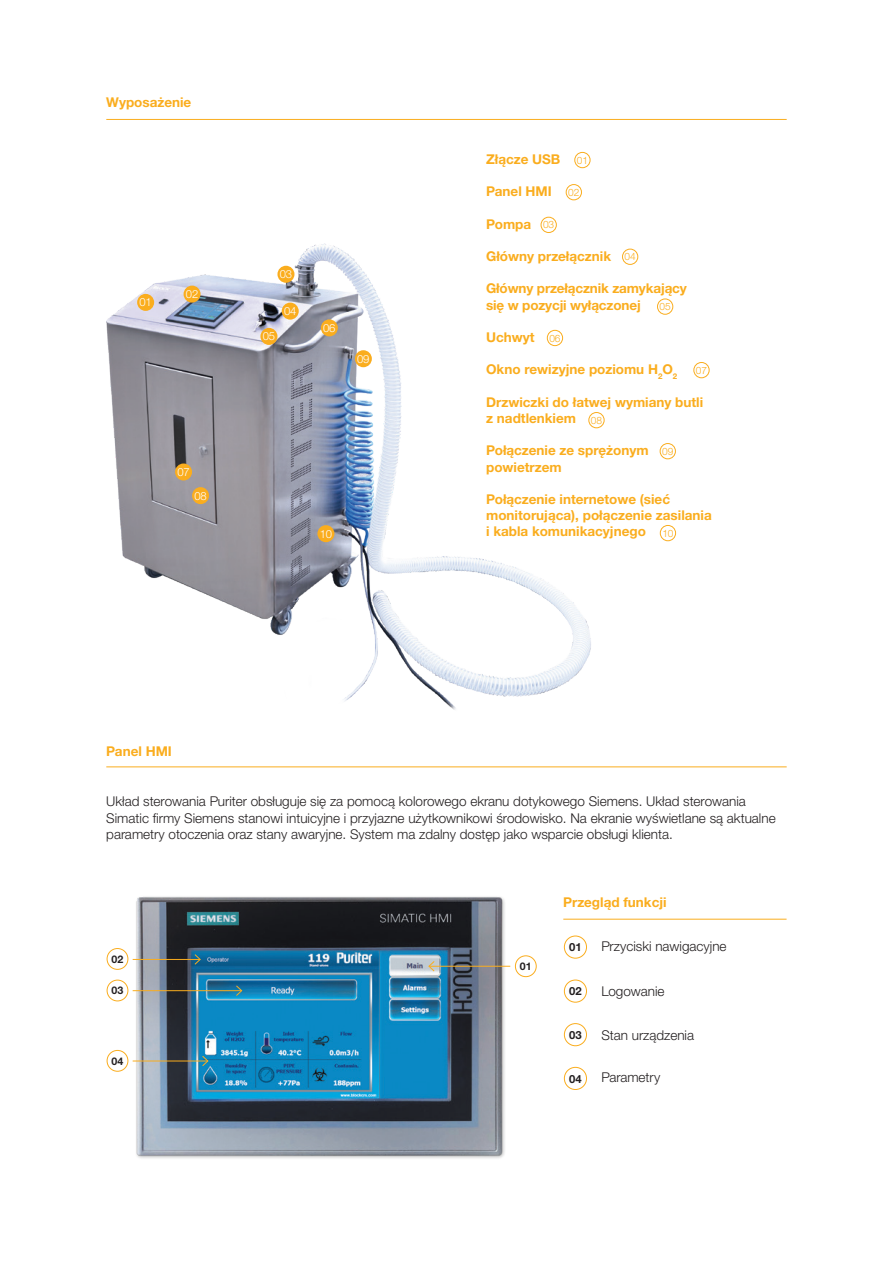
<style>
.page{position:relative;width:893px;height:1263px;background:#fff}
.page>*{position:absolute;margin:0;border:0;box-sizing:border-box;transform-origin:0 0}
.t1{font:300 13.5px/16.2px "Helvetica Neue LTW1 G";color:#231f20}
.t2{font:700 13.5px "Helvetica Neue LTW1 G";color:#faad1e}
.t3{font:300 11.25px "Helvetica Neue LTW1 G";letter-spacing:-.01em;color:#fff}
.t4{font:700 11.25px "Helvetica Neue LTW1 G";color:#231f20}
.t5{font:700 10.65px "Helvetica Neue LTW1 G";color:#231f20}
.t6{font:300 10.2px "Helvetica Neue LTW1 G";letter-spacing:-.01em;color:#faad1e}
</style>
<div class="page">
<hr style="left:106px;top:119px;width:681px;height:1px;background:#faad1e">
<img style="left:106px;top:232px;width:494px;height:478px">
<div style="left:137px;top:294px;width:17px;height:17px;background:#faad1e;border-radius:50%"></div>
<div style="left:184px;top:286px;width:17px;height:17px;background:#faad1e;border-radius:50%"></div>
<div style="left:277px;top:266px;width:17px;height:17px;background:#faad1e;border-radius:50%"></div>
<div style="left:282px;top:303px;width:17px;height:17px;background:#faad1e;border-radius:50%"></div>
<div style="left:260px;top:328px;width:17px;height:17px;background:#faad1e;border-radius:50%"></div>
<div style="left:321px;top:319px;width:17px;height:17px;background:#faad1e;border-radius:50%"></div>
<div style="left:175px;top:463px;width:17px;height:17px;background:#faad1e;border-radius:50%"></div>
<div style="left:192px;top:487px;width:17px;height:17px;background:#faad1e;border-radius:50%"></div>
<div style="left:355px;top:350px;width:17px;height:17px;background:#faad1e;border-radius:50%"></div>
<div style="left:317px;top:525px;width:17px;height:17px;background:#faad1e;border-radius:50%"></div>
<div style="left:564px;top:1023px;width:23px;height:23px;border:1px solid #faad1e;border-radius:50%"></div>
<div style="left:564px;top:980px;width:23px;height:22px;border:1px solid #faad1e;border-radius:50%"></div>
<div style="left:564px;top:936px;width:23px;height:22px;border:1px solid #faad1e;border-radius:50%"></div>
<div style="left:564px;top:1067px;width:23px;height:23px;border:1px solid #faad1e;border-radius:50%"></div>
<img style="left:106px;top:896px;width:431px;height:263px">
<div style="left:107px;top:948px;width:21px;height:22px;border:1px solid #faad1e;border-radius:50%"></div>
<div style="left:515px;top:955px;width:22px;height:22px;border:1px solid #faad1e;border-radius:50%"></div>
<div style="left:107px;top:1050px;width:21px;height:21px;border:1px solid #faad1e;border-radius:50%"></div>
<hr style="left:133px;top:1060px;width:75px;height:1px;background:#faad1e">
<svg style="left:202px;top:1055px;width:7px;height:12px"></svg>
<hr style="left:429px;top:966px;width:81px;height:1px;background:#faad1e">
<svg style="left:428px;top:960px;width:7px;height:12px"></svg>
<hr style="left:133px;top:959px;width:67px;height:1px;background:#faad1e">
<svg style="left:194px;top:953px;width:7px;height:12px"></svg>
<div style="left:107px;top:980px;width:21px;height:21px;border:1px solid #faad1e;border-radius:50%"></div>
<hr style="left:133px;top:990px;width:109px;height:1px;background:#faad1e">
<svg style="left:235px;top:985px;width:8px;height:11px"></svg>
<hr style="left:106px;top:766px;width:681px;height:1px;background:#faad1e">
<hr style="left:563px;top:919px;width:224px;height:1px;background:#faad1e">
<div style="left:574px;top:152px;width:16px;height:16px;border:1px solid #faad1e;border-radius:50%"></div>
<div style="left:566px;top:184px;width:16px;height:16px;border:1px solid #faad1e;border-radius:50%"></div>
<div style="left:541px;top:217px;width:16px;height:16px;border:1px solid #faad1e;border-radius:50%"></div>
<div style="left:660px;top:443px;width:16px;height:16px;border:1px solid #faad1e;border-radius:50%"></div>
<div style="left:622px;top:249px;width:16px;height:16px;border:1px solid #faad1e;border-radius:50%"></div>
<div style="left:657px;top:299px;width:16px;height:16px;border:1px solid #faad1e;border-radius:50%"></div>
<div style="left:547px;top:330px;width:16px;height:16px;border:1px solid #faad1e;border-radius:50%"></div>
<div style="left:693px;top:362px;width:16px;height:16px;border:1px solid #faad1e;border-radius:50%"></div>
<div style="left:660px;top:525px;width:16px;height:16px;border:1px solid #faad1e;border-radius:50%"></div>
<div style="left:588px;top:412px;width:16px;height:16px;border:1px solid #faad1e;border-radius:50%"></div>
<p class="t2" style="left:106px;top:94px;width:87px">Wyposażenie</p>
<p class="t3" style="left:139px;top:295px;width:14px">01</p>
<p class="t3" style="left:186px;top:287px;width:14px">02</p>
<p class="t3" style="left:177px;top:465px;width:14px">07</p>
<p class="t3" style="left:194px;top:489px;width:14px">08</p>
<p class="t3" style="left:280px;top:267px;width:14px">03</p>
<p class="t3" style="left:284px;top:304px;width:14px">04</p>
<p class="t3" style="left:263px;top:330px;width:14px">05</p>
<p class="t3" style="left:323px;top:321px;width:14px">06</p>
<p class="t3" style="left:357px;top:352px;width:14px">09</p>
<p class="t3" style="left:320px;top:527px;width:14px">10</p>
<p class="t2" style="left:106px;top:743px;width:67px">Panel HMI</p>
<p class="t2" style="left:486px;top:151px;width:76px">Złącze USB</p>
<p class="t2" style="left:486px;top:183px;width:67px">Panel HMI</p>
<p class="t2" style="left:486px;top:215px;width:47px">Pompa</p>
<p class="t2" style="left:486px;top:248px;width:127px">Główny przełącznik</p>
<p class="t2" style="left:486px;top:280px;width:202px">Główny przełącznik zamykający</p>
<p class="t2" style="left:486px;top:296px;width:156px">się w pozycji wyłączonej</p>
<p class="t2" style="left:486px;top:329px;width:50px">Uchwyt</p>
<p class="t2" style="left:486px;top:361px;width:193px">Okno rewizyjne poziomu H<sub>2</sub>O<sub>2</sub></p>
<p class="t2" style="left:486px;top:394px;width:219px">Drzwiczki do łatwej wymiany butli</p>
<p class="t2" style="left:486px;top:410px;width:91px">z nadtlenkiem</p>
<p class="t2" style="left:486px;top:442px;width:164px">Połączenie ze sprężonym</p>
<p class="t2" style="left:486px;top:458px;width:77px">powietrzem</p>
<p class="t2" style="left:486px;top:491px;width:185px">Połączenie internetowe (sieć</p>
<p class="t2" style="left:486px;top:507px;width:227px">monitorująca), połączenie zasilania</p>
<p class="t2" style="left:486px;top:523px;width:161px">i kabla komunikacyjnego</p>
<p class="t6" style="left:577px;top:154px;width:13px">01</p>
<p class="t6" style="left:568px;top:186px;width:13px">02</p>
<p class="t6" style="left:543px;top:219px;width:13px">03</p>
<p class="t6" style="left:625px;top:250px;width:13px">04</p>
<p class="t6" style="left:660px;top:300px;width:13px">05</p>
<p class="t6" style="left:549px;top:332px;width:13px">06</p>
<p class="t6" style="left:696px;top:364px;width:13px">07</p>
<p class="t6" style="left:591px;top:414px;width:13px">08</p>
<p class="t6" style="left:662px;top:445px;width:13px">09</p>
<p class="t6" style="left:662px;top:527px;width:13px">10</p>
<p class="t1" style="left:106px;top:793px;width:671px">Układ sterowania Puriter obsługuje się za pomocą kolorowego ekranu dotykowego Siemens. Układ sterowania<br>Simatic firmy Siemens stanowi intuicyjne i przyjazne użytkownikowi środowisko. Na ekranie wyświetlane są aktualne parametry otoczenia oraz stany awaryjne. System ma zdalny dostęp jako wsparcie obsługi klienta.</p>
<p class="t5" style="left:112px;top:952px;width:13px">02</p>
<p class="t5" style="left:520px;top:960px;width:13px">01</p>
<p class="t2" style="left:563px;top:894px;width:105px">Przegląd funkcji</p>
<p class="t4" style="left:569px;top:940px;width:14px">01</p>
<p class="t1" style="left:601px;top:938px;width:127px">Przyciski nawigacyjne</p>
<p class="t5" style="left:112px;top:984px;width:13px">03</p>
<p class="t1" style="left:601px;top:983px;width:65px">Logowanie</p>
<p class="t4" style="left:569px;top:984px;width:14px">02</p>
<p class="t5" style="left:112px;top:1054px;width:13px">04</p>
<p class="t4" style="left:569px;top:1028px;width:14px">03</p>
<p class="t4" style="left:569px;top:1072px;width:14px">04</p>
<p class="t1" style="left:601px;top:1027px;width:94px">Stan urządzenia</p>
<p class="t1" style="left:601px;top:1069px;width:60px">Parametry</p>
</div>
